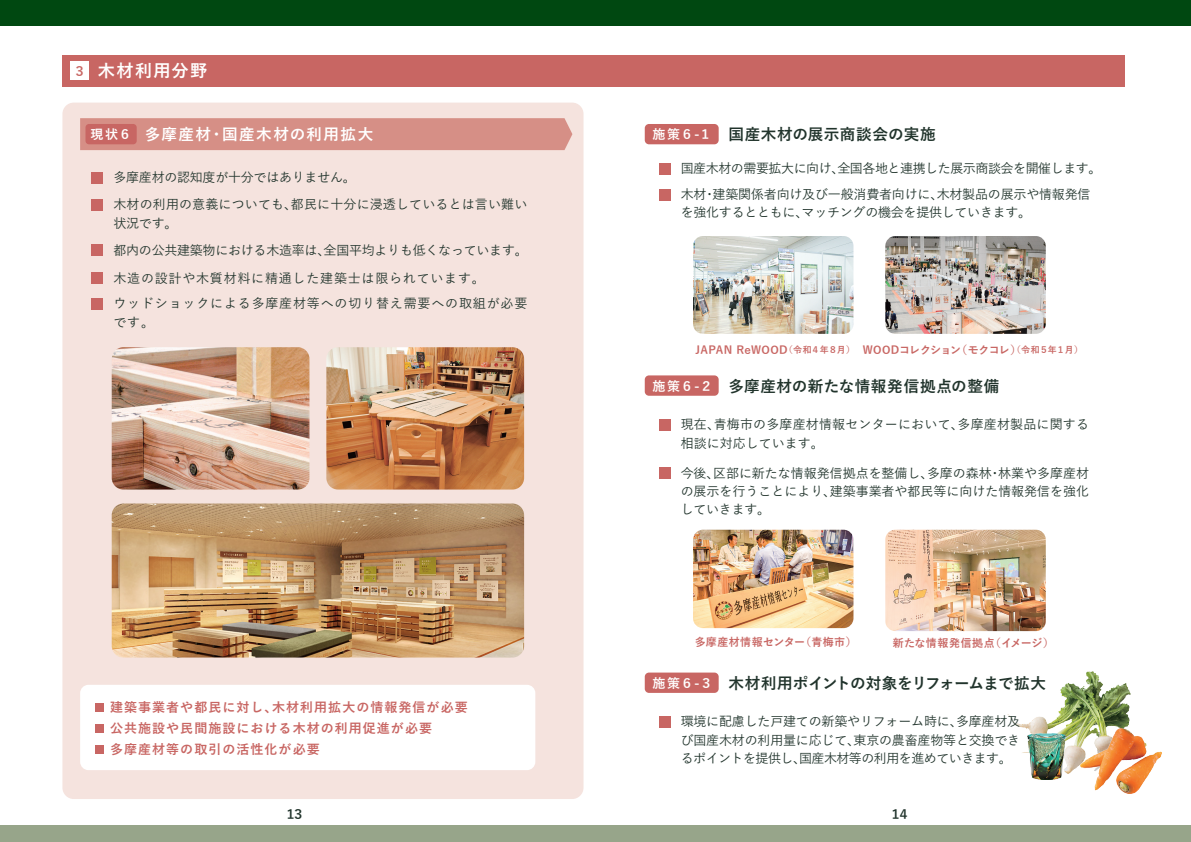
<style>
.page{position:relative;width:1191px;height:842px;background:#fff}
.page>*{position:absolute;margin:0;border:0;box-sizing:border-box;transform-origin:0 0}
.t1{font:700 17.2px "Yu Gothic";letter-spacing:.075em;color:#fff}
.t2{font:700 15.6px "Yu Gothic";letter-spacing:.02em;color:#21342c}
.t3{font:700 15.6px "Yu Gothic";letter-spacing:-.03em;color:#21342c}
.t4{font:700 15.6px "Yu Gothic";letter-spacing:.085em;color:#fff}
.t5{font:500 13px/18.3px "Yu Gothic";letter-spacing:-.015em;color:#21342c;text-align:justify}
.t6{font:500 13px/25.6px "Yu Gothic";letter-spacing:-.035em;color:#21342c}
.t7{font:700 13px "Yu Gothic";letter-spacing:.08em;color:#c86663}
.t8{font:500 13px/25.3px "Yu Gothic";letter-spacing:.065em;color:#21342c}
.t9{font:500 13px/27.1px "Yu Gothic";letter-spacing:.01em;color:#21342c}
.t10{font:500 13px/18.3px "Yu Gothic";letter-spacing:.015em;color:#21342c}
.t11{font:700 13px "Yu Gothic";color:#21342c}
.t12{font:700 11px "Yu Gothic";letter-spacing:.025em;color:#c86663}
.s1{font-size:13px;color:#c86663}
.s2{font-size:13px}
.s3{font-size:13px;color:#fff}
.s4{font-size:9px}
</style>
<div class="page">
<div style="left:62px;top:103px;width:521px;height:696px;background:#f5e3de;border-radius:11px"></div>
<div style="left:0;top:825px;width:1191px;height:17px;background:#97a58a"></div>
<div style="left:0;top:0;width:1191px;height:26px;background:#004811"></div>
<div style="left:92px;top:172px;width:11px;height:11px;background:#c86663"></div>
<div style="left:92px;top:199px;width:11px;height:11px;background:#c86663"></div>
<div style="left:92px;top:245px;width:11px;height:11px;background:#c86663"></div>
<div style="left:92px;top:273px;width:11px;height:11px;background:#c86663"></div>
<div style="left:92px;top:298px;width:11px;height:11px;background:#c86663"></div>
<div style="left:80px;top:118px;width:492px;height:32px;background:#d68f86"></div>
<div style="left:85px;top:124px;width:52px;height:20px;background:#c86663;border-radius:4px"></div>
<div style="left:659px;top:163px;width:11px;height:11px;background:#c86663"></div>
<div style="left:659px;top:189px;width:11px;height:11px;background:#c86663"></div>
<div style="left:645px;top:124px;width:73px;height:20px;background:#c86663;border-radius:4px"></div>
<div style="left:659px;top:419px;width:11px;height:11px;background:#c86663"></div>
<div style="left:659px;top:468px;width:11px;height:11px;background:#c86663"></div>
<div style="left:645px;top:375px;width:73px;height:21px;background:#c86663;border-radius:4px"></div>
<div style="left:659px;top:716px;width:11px;height:11px;background:#c86663"></div>
<div style="left:645px;top:672px;width:73px;height:21px;background:#c86663;border-radius:4px"></div>
<div style="left:80px;top:685px;width:455px;height:85px;background:#fff;border-radius:8px"></div>
<div style="left:95px;top:745px;width:8px;height:9px;background:#c86663"></div>
<div style="left:95px;top:724px;width:8px;height:9px;background:#c86663"></div>
<div style="left:95px;top:703px;width:8px;height:8px;background:#c86663"></div>
<div style="left:63px;top:55px;width:1062px;height:32px;background:#c86663"></div>
<div style="left:71px;top:62px;width:18px;height:18px;background:#fff"></div>
<img style="left:112px;top:347px;width:197px;height:142px">
<img style="left:112px;top:503px;width:412px;height:154px">
<img style="left:326px;top:347px;width:198px;height:142px">
<img style="left:693px;top:236px;width:160px;height:98px">
<img style="left:885px;top:236px;width:160px;height:98px">
<img style="left:693px;top:530px;width:160px;height:98px">
<img style="left:885px;top:530px;width:160px;height:101px">
<img style="left:1008px;top:671px;width:122px;height:103px">
<img style="left:1027px;top:734px;width:38px;height:45px">
<img style="left:1080px;top:728px;width:81px;height:66px">
<h1 class="t1" style="left:73px;top:61px;width:136px"><span class="s1">３</span> 木材利用分野</h1>
<p class="t4" style="left:91px;top:126px;width:284px"><span class="s2">現状６</span> 多摩産材・国産木材の利用拡大</p>
<p class="t9" style="left:113px;top:162px;width:415px">多摩産材の認知度が十分ではありません。<br>木材の利用の意義についても、都民に十分に浸透しているとは言い難い</p>
<p class="t5" style="left:113px;top:207px;width:416px;line-height:27.1px">状況です。<br>都内の公共建築物における木造率は、全国平均よりも低くなっています。</p>
<p class="t8" style="left:113px;top:264px;width:415px">木造の設計や木質材料に精通した建築士は限られています。<br>ウッドショックによる多摩産材等への切り替え需要への取組が必要</p>
<p class="t5" style="left:113px;top:311px;width:42px">です。</p>
<p class="t7" style="left:110px;top:700px;width:359px">建築事業者や都民に対し、木材利用拡大の情報発信が必要</p>
<p class="t7" style="left:110px;top:721px;width:323px">公共施設や民間施設における木材の利用促進が必要</p>
<p class="t7" style="left:110px;top:742px;width:211px">多摩産材等の取引の活性化が必要</p>
<p class="t2" style="left:652px;top:126px;width:285px"><span class="s3">施策６-１</span> 国産木材の展示商談会の実施</p>
<p class="t6" style="left:680px;top:154px;width:422px">国産木材の需要拡大に向け、全国各地と連携した展示商談会を開催します。木材・建築関係者向け及び一般消費者向けに、木材製品の展示や情報発信</p>
<p class="t5" style="left:680px;top:202px;width:358px">を強化するとともに、マッチングの機会を提供していきます。　</p>
<p class="t12" style="left:695px;top:343px;width:389px">JAPAN ReWOOD<span class="s4">（令和４年８月）</span> WOODコレクション（モクコレ）<span class="s4">（令和５年１月）</span></p>
<p class="t2" style="left:652px;top:377px;width:348px"><span class="s3">施策６-２</span> 多摩産材の新たな情報発信拠点の整備</p>
<p class="t10" style="left:680px;top:414px;width:410px">現在、青梅市の多摩産材情報センターにおいて、多摩産材製品に関する相談に対応しています。</p>
<p class="t5" style="left:680px;top:462px;width:410px">今後、区部に新たな情報発信拠点を整備し、多摩の森林・林業や多摩産材の展示を行うことにより、建築事業者や都民等に向けた情報発信を強化していきます。</p>
<p class="t12" style="left:695px;top:636px;width:163px">多摩産材情報センター（青梅市）</p>
<p class="t12" style="left:892px;top:637px;width:163px">新たな情報発信拠点（イメージ）</p>
<p class="t3" style="left:652px;top:674px;width:395px"><span class="s3">施策６-３</span> 木材利用ポイントの対象をリフォームまで拡大</p>
<p class="t5" style="left:680px;top:711px;width:341px">環境に配慮した戸建ての新築やリフォーム時に、多摩産材及び国産木材の利用量に応じて、東京の農畜産物等と交換できるポイントを提供し、国産木材等の利用を進めていきます。</p>
<p class="t11" style="left:284px;top:807px;width:22px">１３</p>
<p class="t11" style="left:889px;top:807px;width:23px">１４</p>
</div>
